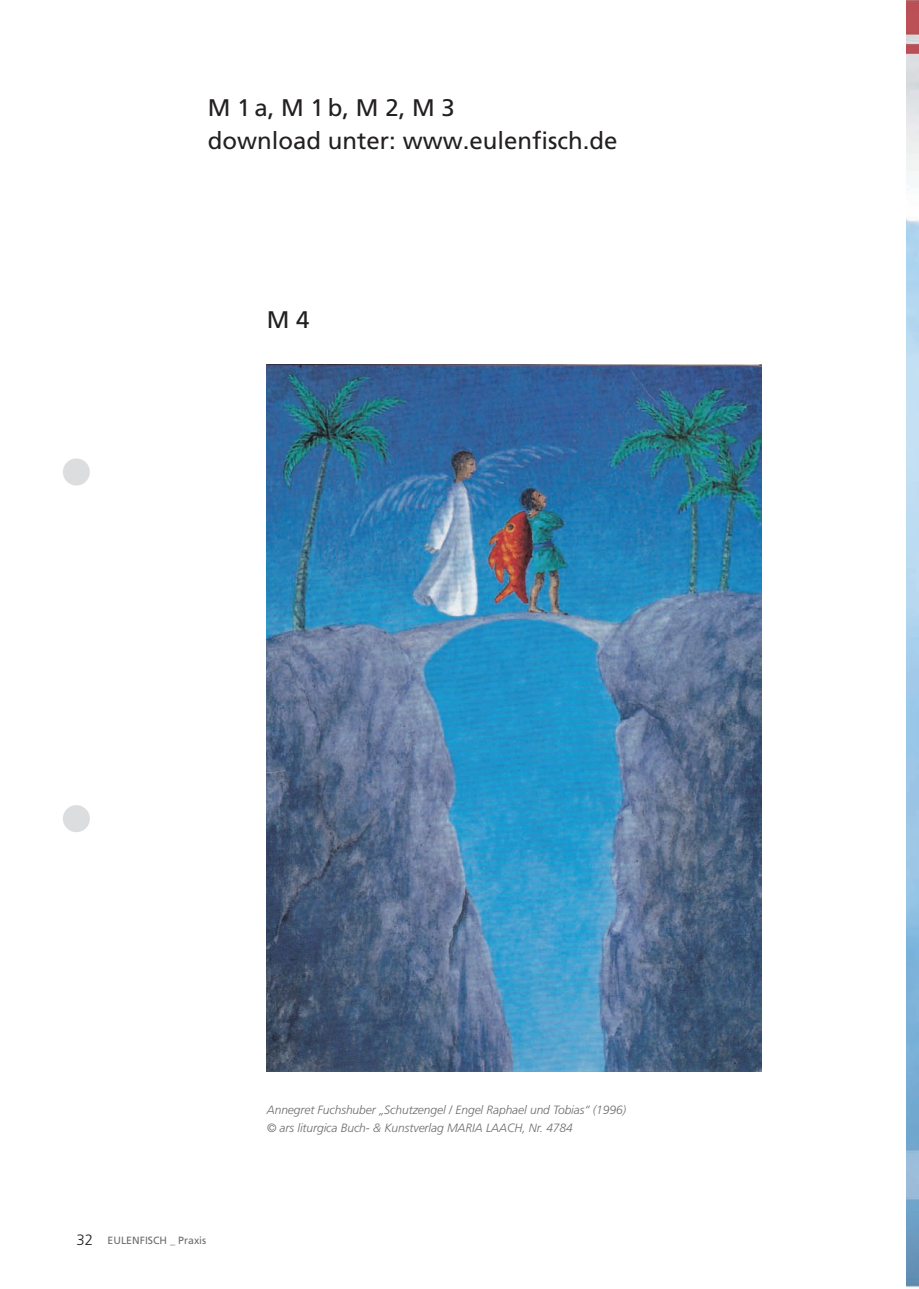
<style>
.page{position:relative;width:919px;height:1289px;background:#fff}
.page>*{position:absolute;margin:0;border:0;box-sizing:border-box;transform-origin:0 0}
.t1{font:24px/33px "Frutiger LT Pro";color:#231f20}
.t2{font:italic 300 12px/18px "Frutiger LT Pro";letter-spacing:-.005em;color:#6c6d70}
.t3{font:10.5px "Frutiger LT Pro";color:#6c6d70}
.s1{font-weight:300;font-size:15px;color:#231f20}
</style>
<div class="page">
<img style="left:267px;top:364px;width:494px;height:707px">
<div style="left:63px;top:458px;width:27px;height:27px;background:#dcdddf;border-radius:50%"></div>
<div style="left:63px;top:805px;width:27px;height:27px;background:#dcdddf;border-radius:50%"></div>
<img style="left:906px;top:0;width:12px;height:1288px">
<h1 class="t1" style="left:208px;top:91px;width:411px">M 1 a, M 1 b, M 2, M 3<br>download unter: www.eulenfisch.de</h1>
<h1 class="t1" style="left:267px;top:303px;width:44px">M 4</h1>
<p class="t3" style="left:77px;top:1234px;width:131px"><span class="s1">32</span> EULENFISCH _ Praxis</p>
<p class="t2" style="left:267px;top:1100px;width:361px">Annegret Fuchshuber „Schutzengel / Engel Raphael und Tobias“ (1996) © ars liturgica Buch- &amp; Kunstverlag MARIA LAACH, Nr. 4784</p>
</div>
